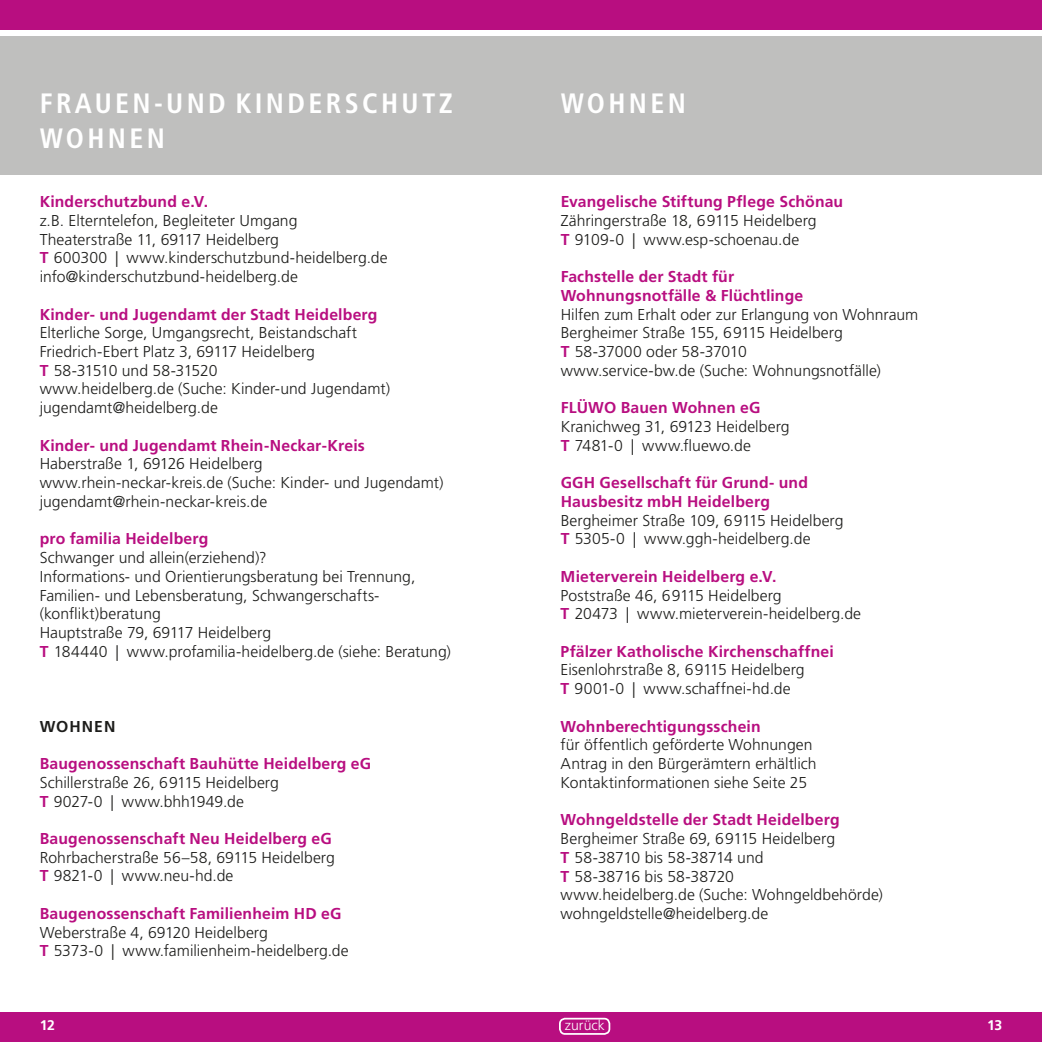
<style>
.page{position:relative;width:1042px;height:1042px;background:#fff}
.page>*{position:absolute;margin:0;border:0;box-sizing:border-box;transform-origin:0 0}
.t1{font:700 condensed 28px/35px "Frutiger";letter-spacing:.12em;color:#fff}
.t2{font:300 15.75px/18.7px "Frutiger";letter-spacing:.005em;color:#1d1d1b}
.t3{font:700 15.75px/18.7px "Frutiger";letter-spacing:.01em;color:#b80e80}
.t4{font:700 15.75px "Frutiger";letter-spacing:.065em;color:#1d1d1b}
.t5{font:300 14px "Frutiger";letter-spacing:.005em;color:#fff}
.t6{font:700 14px "Frutiger";color:#fff}
.s1{font-weight:700;color:#b80e80}
</style>
<div class="page">
<div style="left:505px;top:0;width:537px;height:30px;background:#b80e80"></div>
<div style="left:497px;top:1012px;width:545px;height:30px;background:#b80e80"></div>
<div style="left:505px;top:36px;width:537px;height:139px;background:#bfbfbe"></div>
<div style="left:0;top:0;width:537px;height:30px;background:#b80e80"></div>
<div style="left:0;top:1012px;width:542px;height:30px;background:#b80e80"></div>
<div style="left:0;top:36px;width:540px;height:139px;background:#bfbfbe"></div>
<div style="left:559px;top:1018px;width:51px;height:17px;border:2px solid #fff;border-radius:5px"></div>
<h1 class="t1" style="left:40px;top:86px;width:415px">FRAUEN-UND KINDERSCHUTZ<br>WOHNEN</h1>
<p class="t3" style="left:40px;top:192px;width:170px">Kinderschutzbund e.V.</p>
<p class="t2" style="left:40px;top:211px;width:350px">z.B. Elterntelefon, Begleiteter Umgang Theaterstraße 11, 69117 Heidelberg<br><span class="s1">T</span> 600300 | www.kinderschutzbund-heidelberg.de info@kinderschutzbund-heidelberg.de</p>
<p class="t3" style="left:40px;top:305px;width:339px">Kinder- und Jugendamt der Stadt Heidelberg</p>
<p class="t2" style="left:40px;top:324px;width:352px">Elterliche Sorge, Umgangsrecht, Beistandschaft Friedrich-Ebert Platz 3, 69117 Heidelberg<br><span class="s1">T</span> 58-31510 und 58-31520<br>www.heidelberg.de (Suche: Kinder-und Jugendamt) jugendamt@heidelberg.de</p>
<p class="t3" style="left:40px;top:436px;width:327px">Kinder- und Jugendamt Rhein-Neckar-Kreis</p>
<p class="t2" style="left:40px;top:455px;width:405px">Haberstraße 1, 69126 Heidelberg www.rhein-neckar-kreis.de (Suche: Kinder- und Jugendamt) jugendamt@rhein-neckar-kreis.de</p>
<p class="t3" style="left:40px;top:529px;width:170px">pro familia Heidelberg</p>
<p class="t2" style="left:40px;top:548px;width:413px">Schwanger und allein(erziehend)?<br>Informations- und Orientierungsberatung bei Trennung, Familien- und Lebensberatung, Schwangerschafts-(konflikt)beratung<br>Hauptstraße 79, 69117 Heidelberg<br><span class="s1">T</span> 184440 | www.profamilia-heidelberg.de (siehe: Beratung)</p>
<p class="t4" style="left:40px;top:717px;width:77px">WOHNEN</p>
<p class="t3" style="left:40px;top:754px;width:333px">Baugenossenschaft Bauhütte Heidelberg eG</p>
<p class="t2" style="left:40px;top:773px;width:241px">Schillerstraße 26, 69115 Heidelberg<br><span class="s1">T</span> 9027-0 | www.bhh1949.de</p>
<p class="t3" style="left:40px;top:829px;width:294px">Baugenossenschaft Neu Heidelberg eG</p>
<p class="t2" style="left:40px;top:848px;width:297px">Rohrbacherstraße 56–58, 69115 Heidelberg<br><span class="s1">T</span> 9821-0 | www.neu-hd.de</p>
<p class="t3" style="left:40px;top:904px;width:303px">Baugenossenschaft Familienheim HD eG</p>
<p class="t2" style="left:40px;top:923px;width:310px">Weberstraße 4, 69120 Heidelberg<br><span class="s1">T</span> 5373-0 | www.familienheim-heidelberg.de</p>
<h1 class="t1" style="left:561px;top:86px;width:127px">WOHNEN</h1>
<p class="t3" style="left:561px;top:192px;width:284px">Evangelische Stiftung Pflege Schönau</p>
<p class="t2" style="left:561px;top:211px;width:257px">Zähringerstraße 18, 69115 Heidelberg<br><span class="s1">T</span> 9109-0 | www.esp-schoenau.de</p>
<p class="t3" style="left:561px;top:267px;width:244px">Fachstelle der Stadt für<br>Wohnungsnotfälle &amp; Flüchtlinge</p>
<p class="t2" style="left:561px;top:305px;width:359px">Hilfen zum Erhalt oder zur Erlangung von Wohnraum Bergheimer Straße 155, 69115 Heidelberg<br><span class="s1">T</span> 58-37000 oder 58-37010<br>www.service-bw.de (Suche: Wohnungsnotfälle)</p>
<p class="t3" style="left:561px;top:398px;width:201px">FLÜWO Bauen Wohnen eG</p>
<p class="t2" style="left:561px;top:417px;width:230px">Kranichweg 31, 69123 Heidelberg<br><span class="s1">T</span> 7481-0 | www.fluewo.de</p>
<p class="t3" style="left:561px;top:473px;width:249px">GGH Gesellschaft für Grund- und<br>Hausbesitz mbH Heidelberg</p>
<p class="t2" style="left:561px;top:511px;width:284px">Bergheimer Straße 109, 69115 Heidelberg<br><span class="s1">T</span> 5305-0 | www.ggh-heidelberg.de</p>
<p class="t3" style="left:561px;top:567px;width:217px">Mieterverein Heidelberg e.V.</p>
<p class="t2" style="left:561px;top:586px;width:302px">Poststraße 46, 69115 Heidelberg<br><span class="s1">T</span> 20473 | www.mieterverein-heidelberg.de</p>
<p class="t3" style="left:561px;top:642px;width:275px">Pfälzer Katholische Kirchenschaffnei</p>
<p class="t2" style="left:561px;top:661px;width:246px">Eisenlohrstraße 8, 69115 Heidelberg<br><span class="s1">T</span> 9001-0 | www.schaffnei-hd.de</p>
<p class="t3" style="left:560px;top:717px;width:202px">Wohnberechtigungsschein</p>
<p class="t2" style="left:560px;top:736px;width:258px">für öffentlich geförderte Wohnungen<br>Antrag in den Bürgerämtern erhältlich<br>Kontaktinformationen siehe Seite 25</p>
<p class="t3" style="left:560px;top:810px;width:280px">Wohngeldstelle der Stadt Heidelberg</p>
<p class="t2" style="left:560px;top:829px;width:324px">Bergheimer Straße 69, 69115 Heidelberg<br><span class="s1">T</span> 58-38710 bis 58-38714 und<br><span class="s1">T</span> 58-38716 bis 58-38720<br>www.heidelberg.de (Suche: Wohngeldbehörde) wohngeldstelle@heidelberg.de</p>
<p class="t6" style="left:40px;top:1016px;width:17px">12</p>
<p class="t5" style="left:565px;top:1017px;width:42px">zurück</p>
<p class="t6" style="left:987px;top:1016px;width:17px">13</p>
</div>
